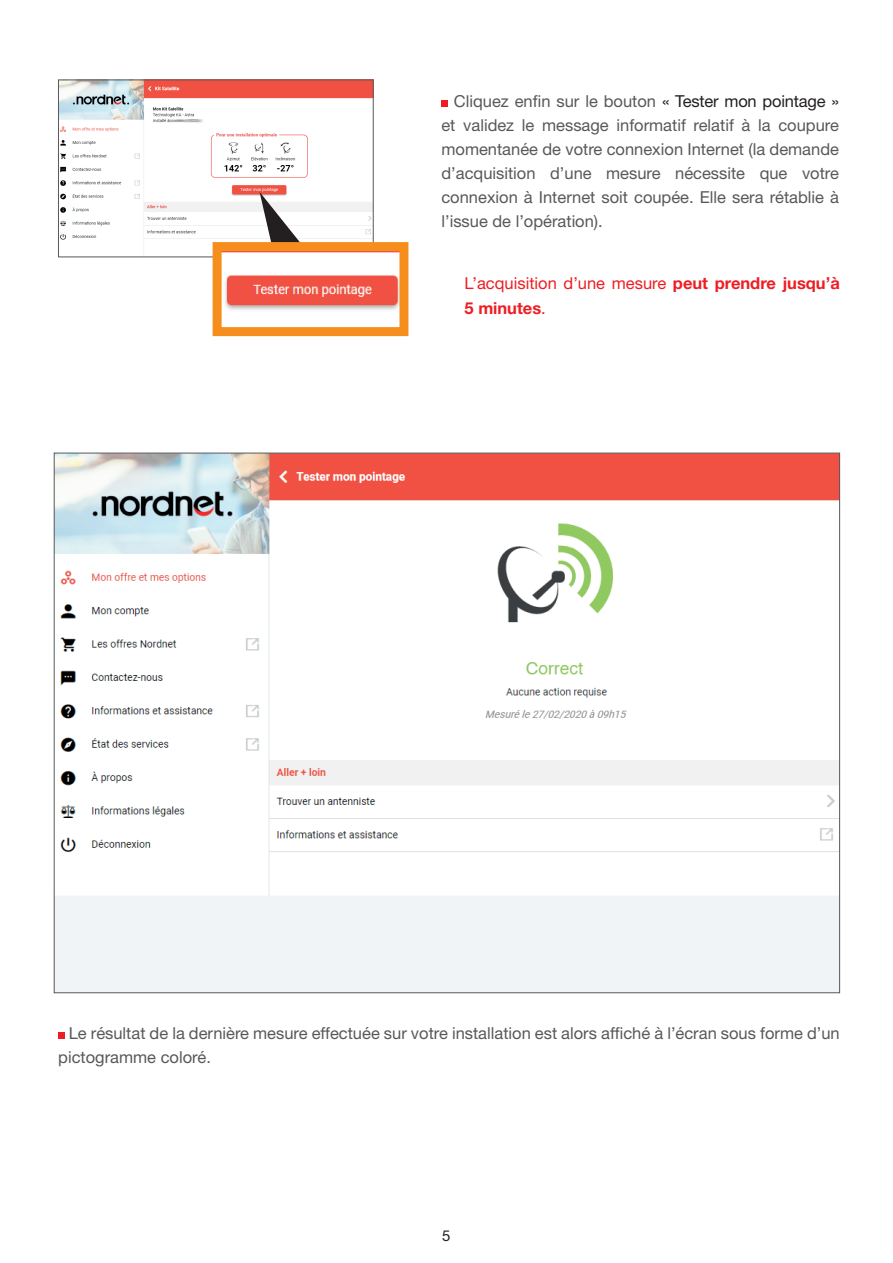
<style>
.page{position:relative;width:893px;height:1263px;background:#fff}
.page>*{position:absolute;margin:0;border:0;box-sizing:border-box;transform-origin:0 0}
.t1{font:16.5px/24px "Helvetica Neue";color:#57585a}
.t2{font:700 16.5px/24px "Helvetica Neue";color:#ee1d23}
.t3{font:15px "Helvetica Neue";color:#231f20}
.s1{color:#231f20}
.s2{font-weight:400}
</style>
<div class="page">
<img style="left:56px;top:455px;width:782px;height:536px">
<div style="left:58px;top:1032px;width:7px;height:6px;background:#ee1d23"></div>
<div style="left:441px;top:101px;width:7px;height:6px;background:#ee1d23"></div>
<img style="left:60px;top:82px;width:311px;height:173px">
<svg style="left:260px;top:192px;width:51px;height:50px"></svg>
<img style="left:223px;top:252px;width:175px;height:58px">
<div style="left:213px;top:242px;width:195px;height:94px;border:9px solid #f68e1e"></div>
<p class="t1" style="left:441px;top:89px;width:399px;text-align:justify;text-indent:12px">Cliquez enfin sur le bouton <span class="s1">« Tester mon pointage » </span>et validez le message informatif relatif à la coupure momentanée de votre connexion Internet (la demande d’acquisition d’une mesure nécessite que votre connexion à Internet soit coupée. Elle sera rétablie à l’issue de l’opération).</p>
<p class="t2" style="left:465px;top:271px;width:377px"><span class="s2">L’acquisition d’une mesure</span> peut prendre jusqu’à<br>5 minutes<span class="s2">.</span></p>
<p class="t1" style="left:58px;top:1020px;width:783px;text-indent:10px">Le résultat de la dernière mesure effectuée sur votre installation est alors affiché à l’écran sous forme d’un pictogramme coloré.</p>
<p class="t3" style="left:442px;top:1226px;width:10px">5</p>
</div>
